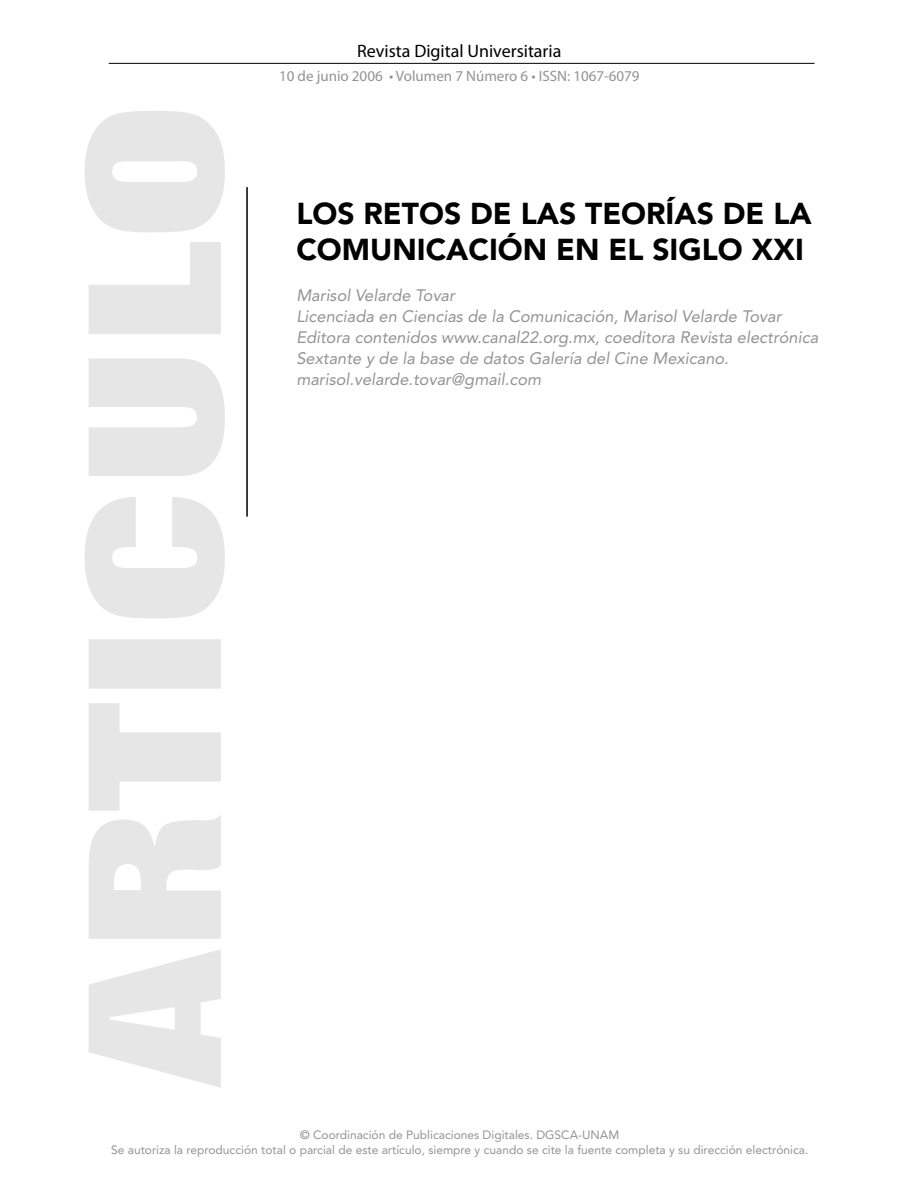
<style>
.page{position:relative;width:918px;height:1188px;background:#fff}
.page>*{position:absolute;margin:0;border:0;box-sizing:border-box;transform-origin:0 0}
.caratula_titulo{font:900 30px/36px "Avenir";color:#000}
.encabezados_bold{font:500 18px "Folio";color:#000}
.caratula_autor{font:italic 16.5px/21px "Avenir";color:#939393}
.encabezados_light{font:500 15px "Folio";color:#939393}
.legales{font:12px "Avenir";color:#939393}
.s1{color:#7c7c7c}
</style>
<div class="page">
<hr style="left:109px;top:63px;width:706px;height:1px;background:#000">
<svg style="left:85px;top:111px;width:140px;height:977px;fill:#e6e6e6"></svg>
<hr style="left:246px;top:187px;width:2px;height:330px;background:#000">
<p class="encabezados_bold" style="left:357px;top:41px;width:206px">Revista Digital Universitaria</p>
<p class="encabezados_light" style="left:279px;top:68px;width:362px">10 de junio 2006 • Volumen 7 Número 6 • ISSN: 1067-6079</p>
<p class="caratula_titulo" style="left:296px;top:195px;width:517px">LOS RETOS DE LAS TEORÍAS DE LA<br>COMUNICACIÓN EN EL SIGLO XXI</p>
<p class="caratula_autor" style="left:296px;top:284px;width:160px">Marisol Velarde Tovar</p>
<p class="caratula_autor" style="left:296px;top:305px;width:487px">Licenciada en Ciencias de la Comunicación, Marisol Velarde Tovar</p>
<p class="caratula_autor" style="left:296px;top:326px;width:523px">Editora contenidos www.canal22.org.mx, coeditora Revista electrónica<br>Sextante y de la base de datos Galería del Cine Mexicano.</p>
<p class="caratula_autor" style="left:296px;top:368px;width:246px">marisol.velarde.tovar@gmail.com</p>
<p class="legales" style="left:300px;top:1128px;width:321px"><span class="s1">©</span> Coordinación de Publicaciones Digitales. DGSCA-UNAM</p>
<p class="legales" style="left:111px;top:1143px;width:699px">Se autoriza la reproducción total o parcial de este artículo, siempre y cuando se cite la fuente completa y su dirección electrónica.</p>
</div>
